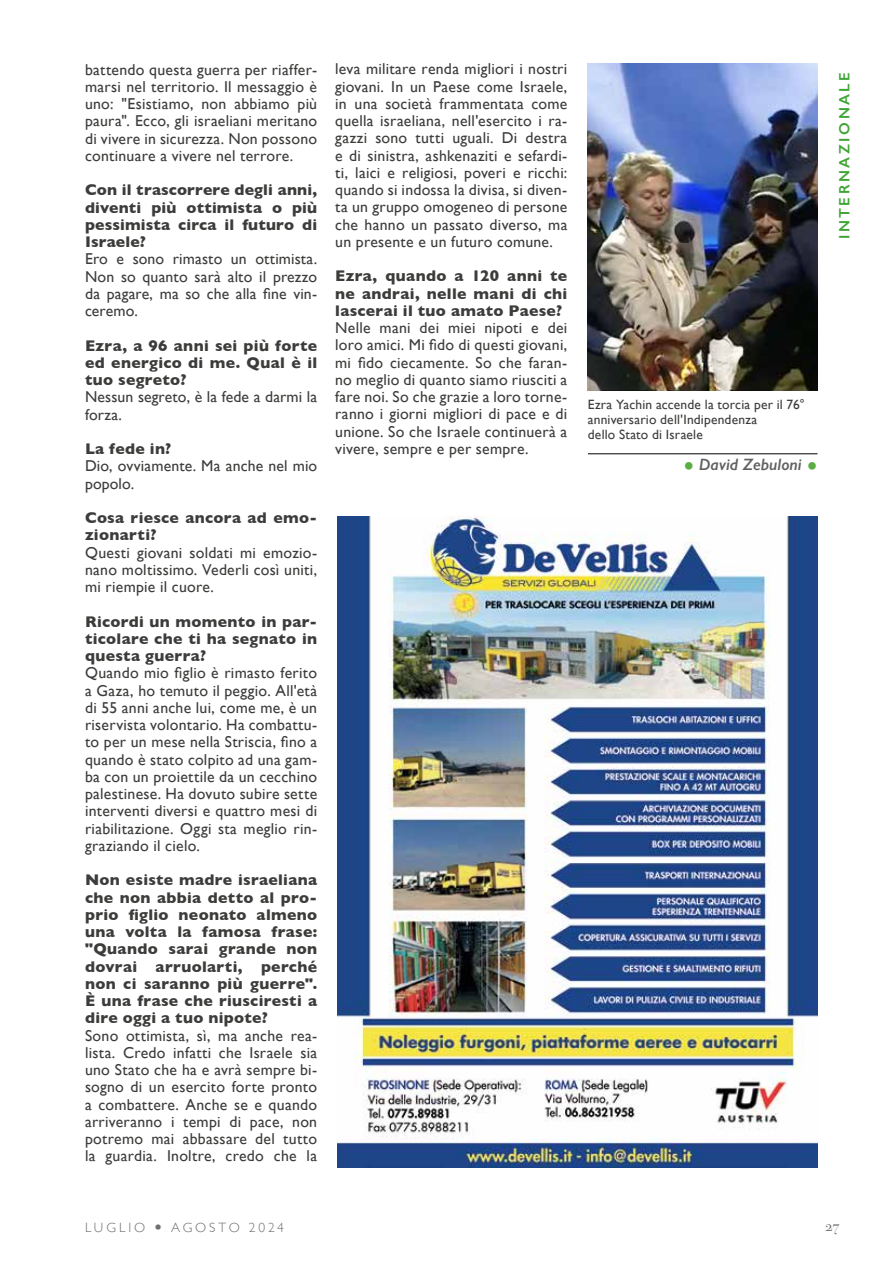
<style>
.page{position:relative;width:893px;height:1263px;background:#fff}
.page>*{position:absolute;margin:0;border:0;box-sizing:border-box;transform-origin:0 0}
.t1{font:italic 600 16.5px "Gill Sans";color:#60605f}
.t2{font:15.75px/17.2px "Gill Sans";letter-spacing:.015em;color:#3c3c3b;text-align:justify}
.t3{font:700 15.75px/17.2px "Gill Sans";letter-spacing:.02em;color:#3c3c3b;text-align:justify}
.t4{font:600 15px "Gill Sans";letter-spacing:.165em;color:#3fa535}
.t5{font:15px "Bodoni Svty Two OSITCTT";color:#706f6f}
.t6{font:13.5px/15px "Gill Sans";letter-spacing:.015em;color:#3c3c3b}
.t7{font:300 13.5px "Gill Sans";letter-spacing:.21em;color:#706f6f}
</style>
<div class="page">
<img style="left:337px;top:517px;width:480px;height:650px">
<img style="left:588px;top:64px;width:229px;height:326px">
<hr style="left:588px;top:453px;width:229px;height:1px;background:#000">
<p class="t2" style="left:85px;top:61px;width:234px">battendo questa guerra per riaffer&shy;marsi nel territorio. Il messaggio è uno: "Esistiamo, non abbiamo più paura". Ecco, gli israeliani meritano di vivere in sicurezza. Non possono continuare a vivere nel terrore.</p>
<p class="t3" style="left:85px;top:181px;width:234px">Con il trascorrere degli anni, diventi più ottimista o più pessimista circa il futuro di Israele?</p>
<p class="t2" style="left:85px;top:250px;width:234px">Ero e sono rimasto un ottimista.<br>Non so quanto sarà alto il prezzo da pagare, ma so che alla fine vin&shy;ceremo.</p>
<p class="t3" style="left:85px;top:336px;width:234px">Ezra, a 96 anni sei più forte ed energico di me. Qual è il tuo segreto?</p>
<p class="t2" style="left:85px;top:388px;width:234px">Nessun segreto, è la fede a darmi la forza.</p>
<p class="t3" style="left:85px;top:440px;width:88px">La fede in?</p>
<p class="t2" style="left:85px;top:457px;width:234px">Dio, ovviamente. Ma anche nel mio popolo.</p>
<p class="t3" style="left:85px;top:509px;width:234px">Cosa riesce ancora ad emo&shy;zionarti?</p>
<p class="t2" style="left:85px;top:543px;width:234px">Questi giovani soldati mi emozio&shy;nano moltissimo. Vederli così uniti, mi riempie il cuore.</p>
<p class="t3" style="left:85px;top:612px;width:234px">Ricordi un momento in par&shy;ticolare che ti ha segnato in questa guerra?</p>
<p class="t2" style="left:85px;top:664px;width:234px">Quando mio figlio è rimasto ferito a Gaza, ho temuto il peggio. All'età di 55 anni anche lui, come me, è un riservista volontario. Ha combattu&shy;to per un mese nella Striscia, fino a quando è stato colpito ad una gam&shy;ba con un proiettile da un cecchino palestinese. Ha dovuto subire sette interventi diversi e quattro mesi di riabilitazione. Oggi sta meglio rin&shy;graziando il cielo.</p>
<p class="t3" style="left:85px;top:871px;width:234px">Non esiste madre israeliana che non abbia detto al pro&shy;prio figlio neonato almeno una volta la famosa frase: "Quando sarai grande non dovrai arruolarti, perché non ci saranno più guerre".<br>È una frase che riusciresti a dire oggi a tuo nipote?</p>
<p class="t2" style="left:85px;top:1026px;width:234px">Sono ottimista, sì, ma anche rea&shy;lista. Credo infatti che Israele sia uno Stato che ha e avrà sempre bi&shy;sogno di un esercito forte pronto a combattere. Anche se e quando arriveranno i tempi di pace, non potremo mai abbassare del tutto la guardia. Inoltre, credo che la</p>
<p class="t2" style="left:335px;top:60px;width:234px">leva militare renda migliori i nostri giovani. In un Paese come Israele, in una società frammentata come quella israeliana, nell'esercito i ra&shy;gazzi sono tutti uguali. Di destra e di sinistra, ashkenaziti e sefardi&shy;ti, laici e religiosi, poveri e ricchi: quando si indossa la divisa, si diven&shy;ta un gruppo omogeneo di persone che hanno un passato diverso, ma un presente e un futuro comune.</p>
<p class="t3" style="left:335px;top:267px;width:234px">Ezra, quando a 120 anni te ne andrai, nelle mani di chi lascerai il tuo amato Paese?</p>
<p class="t2" style="left:335px;top:319px;width:234px">Nelle mani dei miei nipoti e dei loro amici. Mi fido di questi giovani, mi fido ciecamente. So che faran&shy;no meglio di quanto siamo riusciti a fare noi. So che grazie a loro torne&shy;ranno i giorni migliori di pace e di unione. So che Israele continuerà a vivere, sempre e per sempre.</p>
<p class="t6" style="left:588px;top:396px;width:218px">Ezra Yachin accende la torcia per il 76° anniversario dell'Indipendenza<br>dello Stato di Israele</p>
<p class="t1" style="left:699px;top:455px;width:104px">David Zebuloni</p>
<p class="t4" style="left:835px;top:239px;width:168px;rotate:-90deg">INTERNAZIONALE</p>
<p class="t7" style="left:85px;top:1216px;width:62px">LUGLIO</p>
<p class="t7" style="left:171px;top:1216px;width:114px">AGOSTO 2024</p>
<p class="t5" style="left:825px;top:1217px;width:15px">27</p>
</div>
